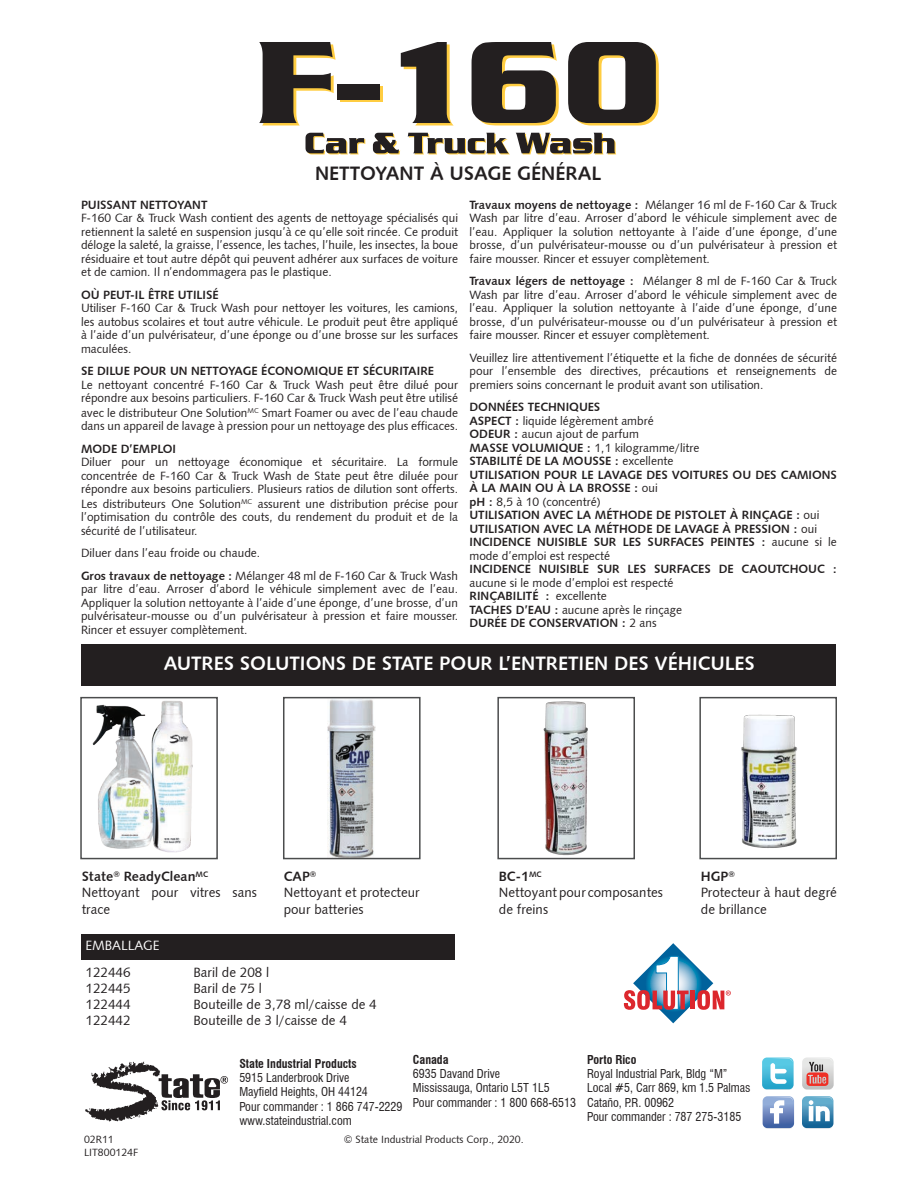
<style>
.page{position:relative;width:918px;height:1188px;background:#fff}
.page>*{position:absolute;margin:0;border:0;box-sizing:border-box;transform-origin:0 0}
.t1{font:19.5px "Humanist 531 BT Bold A";color:#fff}
.t2{font:19.5px "Humanist 531 BT Bold A";color:#231f20}
.t3{font:13.5px/16.2px "Humanist 531 BT Roman A";color:#231f20}
.t4{font:13.5px "Humanist 531 BT Bold A";color:#231f20}
.t5{font:13.5px "Humanist 531 BT Roman A";color:#fff}
.t6{font:12px/13.5px "Humanist 531 BT Roman A";color:#231f20;text-align:justify}
.t7{font:12px/13.5px "Humanist 531 BT Bold A";color:#231f20}
.t8{font:condensed 12px "Swiss 721 BT";color:#231f20}
.t9{font:700 condensed 12px "Swiss 721 BT";color:#231f20}
.t10{font:10.5px "Humanist 531 BT Roman A";color:#231f20}
.s1{font-family:"Humanist 531 BT Bold A"}
.s2{font-family:"Humanist 531 BT Roman A"}
</style>
<div class="page">
<svg style="left:86px;top:1062px;width:142px;height:59px"></svg>
<svg style="left:762px;top:1096px;width:32px;height:33px"></svg>
<svg style="left:802px;top:1096px;width:32px;height:33px"></svg>
<svg style="left:762px;top:1058px;width:32px;height:32px"></svg>
<svg style="left:802px;top:1057px;width:32px;height:33px"></svg>
<svg style="left:340px;top:87px;width:43px;height:15px"></svg>
<svg style="left:259px;top:42px;width:77px;height:83px"></svg>
<div style="left:337px;top:84px;width:43px;height:15px;background:#231f20"></div>
<svg style="left:401px;top:42px;width:52px;height:83px"></svg>
<svg style="left:472px;top:42px;width:87px;height:83px"></svg>
<svg style="left:568px;top:42px;width:91px;height:83px"></svg>
<svg style="left:306px;top:133px;width:59px;height:21px"></svg>
<svg style="left:373px;top:133px;width:27px;height:21px"></svg>
<svg style="left:408px;top:133px;width:102px;height:21px"></svg>
<svg style="left:516px;top:133px;width:100px;height:21px"></svg>
<div style="left:81px;top:934px;width:373px;height:26px;background:#231f20"></div>
<svg style="left:624px;top:943px;width:107px;height:80px"></svg>
<img style="left:92px;top:701px;width:101px;height:152px">
<div style="left:82px;top:644px;width:754px;height:42px;background:#231f20"></div>
<div style="left:80px;top:697px;width:138px;height:162px;border:2px solid #4b4c4d"></div>
<img style="left:328px;top:700px;width:48px;height:156px">
<div style="left:283px;top:697px;width:138px;height:162px;border:2px solid #4b4c4d"></div>
<img style="left:543px;top:701px;width:45px;height:155px">
<div style="left:497px;top:697px;width:138px;height:162px;border:2px solid #4b4c4d"></div>
<img style="left:741px;top:714px;width:57px;height:134px">
<div style="left:699px;top:697px;width:138px;height:162px;border:2px solid #4b4c4d"></div>
<p class="t2" style="left:315px;top:161px;width:288px">NETTOYANT À USAGE GÉNÉRAL</p>
<p class="t6" style="left:469px;top:198px;width:369px"><span class="s1">Travaux moyens de nettoyage :</span> Mélanger 16 ml de F-160 Car &amp; Truck Wash par litre d’eau. Arroser d’abord le véhicule simplement avec de l’eau. Appliquer la solution nettoyante à l’aide d’une éponge, d’une brosse, d’un pulvérisateur-mousse ou d’un pulvérisateur à pression et faire mousser. Rincer et essuyer complètement.</p>
<p class="t6" style="left:469px;top:274px;width:369px"><span class="s1">Travaux légers de nettoyage :</span> Mélanger 8 ml de F-160 Car &amp; Truck Wash par litre d’eau. Arroser d’abord le véhicule simplement avec de l’eau. Appliquer la solution nettoyante à l’aide d’une éponge, d’une brosse, d’un pulvérisateur-mousse ou d’un pulvérisateur à pression et faire mousser. Rincer et essuyer complètement.</p>
<p class="t6" style="left:469px;top:351px;width:369px">Veuillez lire attentivement l’étiquette et la fiche de données de sécurité pour l’ensemble des directives, précautions et renseignements de premiers soins concernant le produit avant son utilisation.</p>
<p class="t7" style="left:469px;top:400px;width:132px">DONNÉES TECHNIQUES</p>
<p class="t6" style="left:469px;top:414px;width:186px"><span class="s1">ASPECT :</span> liquide légèrement ambré</p>
<p class="t6" style="left:469px;top:427px;width:171px"><span class="s1">ODEUR :</span> aucun ajout de parfum</p>
<p class="t6" style="left:469px;top:441px;width:232px"><span class="s1">MASSE VOLUMIQUE :</span> 1,1 kilogramme/litre</p>
<p class="t7" style="left:469px;top:454px;width:206px">STABILITÉ DE LA MOUSSE : <span class="s2">excellente</span></p>
<p class="t7" style="left:469px;top:468px;width:369px">UTILISATION POUR LE LAVAGE DES VOITURES OU DES CAMIONS<br>À LA MAIN OU À LA BROSSE : <span class="s2">oui</span></p>
<p class="t6" style="left:469px;top:495px;width:133px"><span class="s1">pH :</span> 8,5 à 10 (concentré)</p>
<p class="t7" style="left:469px;top:508px;width:352px">UTILISATION AVEC LA MÉTHODE DE PISTOLET À RINÇAGE : <span class="s2">oui</span></p>
<p class="t7" style="left:469px;top:522px;width:349px">UTILISATION AVEC LA MÉTHODE DE LAVAGE À PRESSION : <span class="s2">oui</span></p>
<p class="t7" style="left:469px;top:535px;width:369px">INCIDENCE NUISIBLE SUR LES SURFACES PEINTES : <span class="s2">aucune si le mode d’emploi est respecté</span></p>
<p class="t7" style="left:469px;top:562px;width:369px">INCIDENCE NUISIBLE SUR LES SURFACES DE CAOUTCHOUC : <span class="s2">aucune si le mode d’emploi est respecté</span></p>
<p class="t7" style="left:469px;top:589px;width:139px">RINÇABILITÉ : <span class="s2">excellente</span></p>
<p class="t6" style="left:469px;top:603px;width:214px"><span class="s1">TACHES D’EAU :</span> aucune après le rinçage</p>
<p class="t7" style="left:469px;top:616px;width:189px">DURÉE DE CONSERVATION : <span class="s2">2 ans</span></p>
<p class="t1" style="left:164px;top:651px;width:593px">AUTRES SOLUTIONS DE STATE POUR L’ENTRETIEN DES VÉHICULES</p>
<p class="t7" style="left:81px;top:198px;width:128px">PUISSANT NETTOYANT</p>
<p class="t6" style="left:81px;top:211px;width:379px">F-160 Car &amp; Truck Wash contient des agents de nettoyage spécialisés qui retiennent la saleté en suspension jusqu’à ce qu’elle soit rincée. Ce produit déloge la saleté, la graisse, l’essence, les taches, l’huile, les insectes, la boue résiduaire et tout autre dépôt qui peuvent adhérer aux surfaces de voiture et de camion. Il n’endommagera pas le plastique.</p>
<p class="t7" style="left:81px;top:288px;width:139px">OÙ PEUT-IL ÊTRE UTILISÉ</p>
<p class="t6" style="left:81px;top:301px;width:379px">Utiliser F-160 Car &amp; Truck Wash pour nettoyer les voitures, les camions, les autobus scolaires et tout autre véhicule. Le produit peut être appliqué à l’aide d’un pulvérisateur, d’une éponge ou d’une brosse sur les surfaces maculées.</p>
<p class="t7" style="left:81px;top:364px;width:355px">SE DILUE POUR UN NETTOYAGE ÉCONOMIQUE ET SÉCURITAIRE</p>
<p class="t6" style="left:81px;top:378px;width:379px">Le nettoyant concentré F-160 Car &amp; Truck Wash peut être dilué pour répondre aux besoins particuliers. F-160 Car &amp; Truck Wash peut être utilisé avec le distributeur One Solution<sup>MC</sup> Smart Foamer ou avec de l’eau chaude dans un appareil de lavage à pression pour un nettoyage des plus efficaces.</p>
<p class="t7" style="left:81px;top:442px;width:97px">MODE D’EMPLOI</p>
<p class="t6" style="left:81px;top:455px;width:379px">Diluer pour un nettoyage économique et sécuritaire. La formule concentrée de F-160 Car &amp; Truck Wash de State peut être diluée pour répondre aux besoins particuliers. Plusieurs ratios de dilution sont offerts.<br>Les distributeurs One Solution<sup>MC</sup> assurent une distribution précise pour l’optimisation du contrôle des couts, du rendement du produit et de la sécurité de l’utilisateur.</p>
<p class="t6" style="left:81px;top:546px;width:181px">Diluer dans l’eau froide ou chaude.</p>
<p class="t6" style="left:81px;top:569px;width:379px"><span class="s1">Gros travaux de nettoyage :</span> Mélanger 48 ml de F-160 Car &amp; Truck Wash par litre d’eau. Arroser d’abord le véhicule simplement avec de l’eau.<br>Appliquer la solution nettoyante à l’aide d’une éponge, d’une brosse, d’un pulvérisateur-mousse ou d’un pulvérisateur à pression et faire mousser.<br>Rincer et essuyer complètement.</p>
<p class="t4" style="left:82px;top:868px;width:128px">State<sup>®</sup> ReadyClean<sup>MC</sup></p>
<p class="t3" style="left:82px;top:884px;width:177px">Nettoyant pour vitres sans trace</p>
<p class="t4" style="left:284px;top:868px;width:34px">CAP<sup>®</sup></p>
<p class="t3" style="left:284px;top:884px;width:138px">Nettoyant et protecteur pour batteries</p>
<p class="t5" style="left:86px;top:936px;width:76px">EMBALLAGE</p>
<p class="t3" style="left:86px;top:964px;width:47px">122446</p>
<p class="t3" style="left:194px;top:964px;width:77px">Baril de 208 l</p>
<p class="t3" style="left:86px;top:980px;width:47px">122445</p>
<p class="t3" style="left:194px;top:980px;width:70px">Baril de 75 l</p>
<p class="t3" style="left:86px;top:996px;width:47px">122444</p>
<p class="t3" style="left:194px;top:996px;width:185px">Bouteille de 3,78 ml/caisse de 4</p>
<p class="t3" style="left:86px;top:1012px;width:47px">122442</p>
<p class="t3" style="left:194px;top:1012px;width:155px">Bouteille de 3 l/caisse de 4</p>
<p class="t4" style="left:499px;top:868px;width:44px">BC-1<sup>MC</sup></p>
<p class="t3" style="left:499px;top:884px;width:166px">Nettoyant pour composantes de freins</p>
<p class="t4" style="left:701px;top:868px;width:36px">HGP<sup>®</sup></p>
<p class="t3" style="left:701px;top:884px;width:138px">Protecteur à haut degré de brillance</p>
<p class="t9" style="left:239px;top:1056px;width:119px">State Industrial Products</p>
<p class="t8" style="left:239px;top:1070px;width:112px">5915 Landerbrook Drive</p>
<p class="t8" style="left:239px;top:1085px;width:130px">Mayfield Heights, OH 44124</p>
<p class="t8" style="left:239px;top:1099px;width:165px">Pour commander : 1 866 747-2229</p>
<p class="t8" style="left:239px;top:1114px;width:114px">www.stateindustrial.com</p>
<p class="t9" style="left:413px;top:1052px;width:37px">Canada</p>
<p class="t8" style="left:413px;top:1066px;width:89px">6935 Davand Drive</p>
<p class="t8" style="left:413px;top:1081px;width:138px">Mississauga, Ontario L5T 1L5</p>
<p class="t8" style="left:413px;top:1095px;width:165px">Pour commander : 1 800 668-6513</p>
<p class="t10" style="left:84px;top:1133px;width:31px">02R11</p>
<p class="t10" style="left:344px;top:1133px;width:181px">© State Industrial Products Corp., 2020.</p>
<p class="t10" style="left:84px;top:1145px;width:56px">LIT800124F</p>
<p class="t9" style="left:587px;top:1052px;width:51px">Porto Rico</p>
<p class="t8" style="left:587px;top:1066px;width:142px">Royal Industrial Park, Bldg “M”</p>
<p class="t8" style="left:587px;top:1081px;width:165px">Local #5, Carr 869, km 1.5 Palmas</p>
<p class="t8" style="left:587px;top:1095px;width:89px">Cataño, P.R. 00962</p>
<p class="t8" style="left:587px;top:1110px;width:156px">Pour commander : 787 275-3185</p>
</div>
